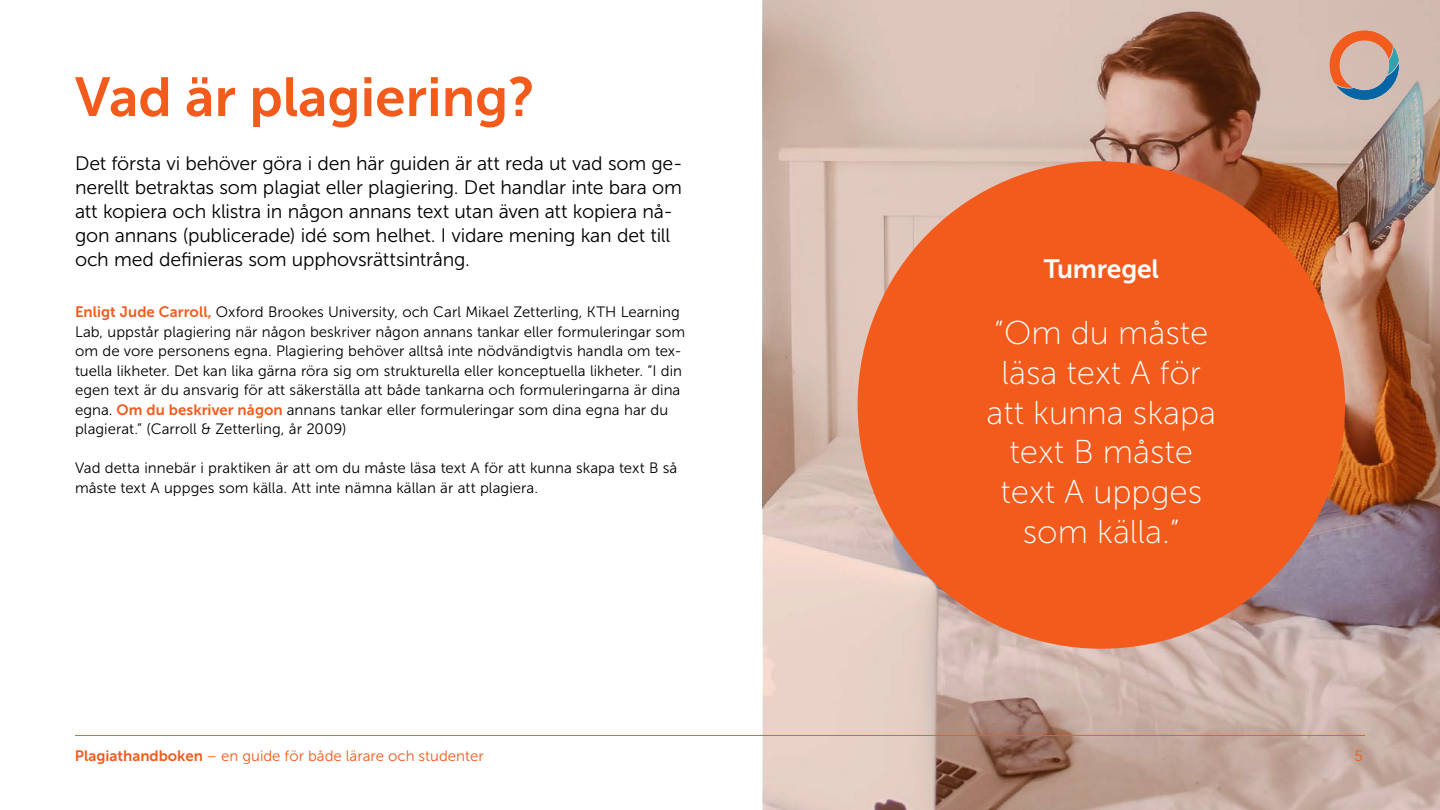
<style>
.page{position:relative;width:1440px;height:810px;background:#fff}
.page>*{position:absolute;margin:0;border:0;box-sizing:border-box;transform-origin:0 0}
.t1{font:54.75px "Museo Sans 700";color:#f35b1c}
.t2{font:33px/39.8px "Museo Sans 100";color:#fff;text-align:center}
.t3{font:26.4px "Museo Sans 700";letter-spacing:-.01em;color:#fff}
.t4{font:19.5px/24px "Museo Sans 300";letter-spacing:-.01em;color:#000}
.t5{font:15px/19.5px "Museo Sans 300";color:#000}
.t6{font:15px "Museo Sans 300";color:#f35b1c}
.s1{font-family:"Museo Sans 700";color:#f35b1c}
.s2{font-family:"Museo Sans 700"}
</style>
<div class="page">
<img style="left:764px;top:0;width:676px;height:810px">
<svg style="left:1330px;top:31px;width:69px;height:69px;background:#ba9b8f"></svg>
<div style="left:858px;top:161px;width:487px;height:488px;background:#f35b1c;border-radius:50%"></div>
<hr style="left:75px;top:735px;width:1290px;height:1px;background:#f35b1c">
<h1 class="t1" style="left:75px;top:67px;width:461px">Vad är plagiering?</h1>
<p class="t4" style="left:75px;top:151px;width:609px">Det första vi behöver göra i den här guiden är att reda ut vad som ge&shy;nerellt betraktas som plagiat eller plagiering. Det handlar inte bara om att kopiera och klistra in någon annans text utan även att kopiera nå&shy;gon annans (publicerade) idé som helhet. I vidare mening kan det till och med definieras som upphovsrättsintrång.</p>
<p class="t5" style="left:75px;top:303px;width:612px"><span class="s1">Enligt Jude Carroll,</span> Oxford Brookes University, och Carl Mikael Zetterling, KTH Learning Lab, uppstår plagiering när någon beskriver någon annans tankar eller formuleringar som om de vore personens egna. Plagiering behöver alltså inte nödvändigtvis handla om tex&shy;tuella likheter. Det kan lika gärna röra sig om strukturella eller konceptuella likheter. ”I din egen text är du ansvarig för att säkerställa att både tankarna och formuleringarna är dina egna. <span class="s1">Om du beskriver någon</span> annans tankar eller formuleringar som dina egna har du plagierat.” (Carroll &amp; Zetterling, år 2009)</p>
<p class="t5" style="left:75px;top:459px;width:604px">Vad detta innebär i praktiken är att om du måste läsa text A för att kunna skapa text B så måste text A uppges som källa. Att inte nämna källan är att plagiera.</p>
<h3 class="t3" style="left:1044px;top:254px;width:117px">Tumregel</h3>
<h2 class="t2" style="left:987px;top:313px;width:231px">”Om du måste läsa text A för att kunna skapa text B måste text A uppges som källa.”</h2>
<p class="t6" style="left:75px;top:748px;width:410px"><span class="s2">Plagiathandboken</span> – en guide för både lärare och studenter</p>
<p class="t6" style="left:1355px;top:748px;width:10px">5</p>
</div>
